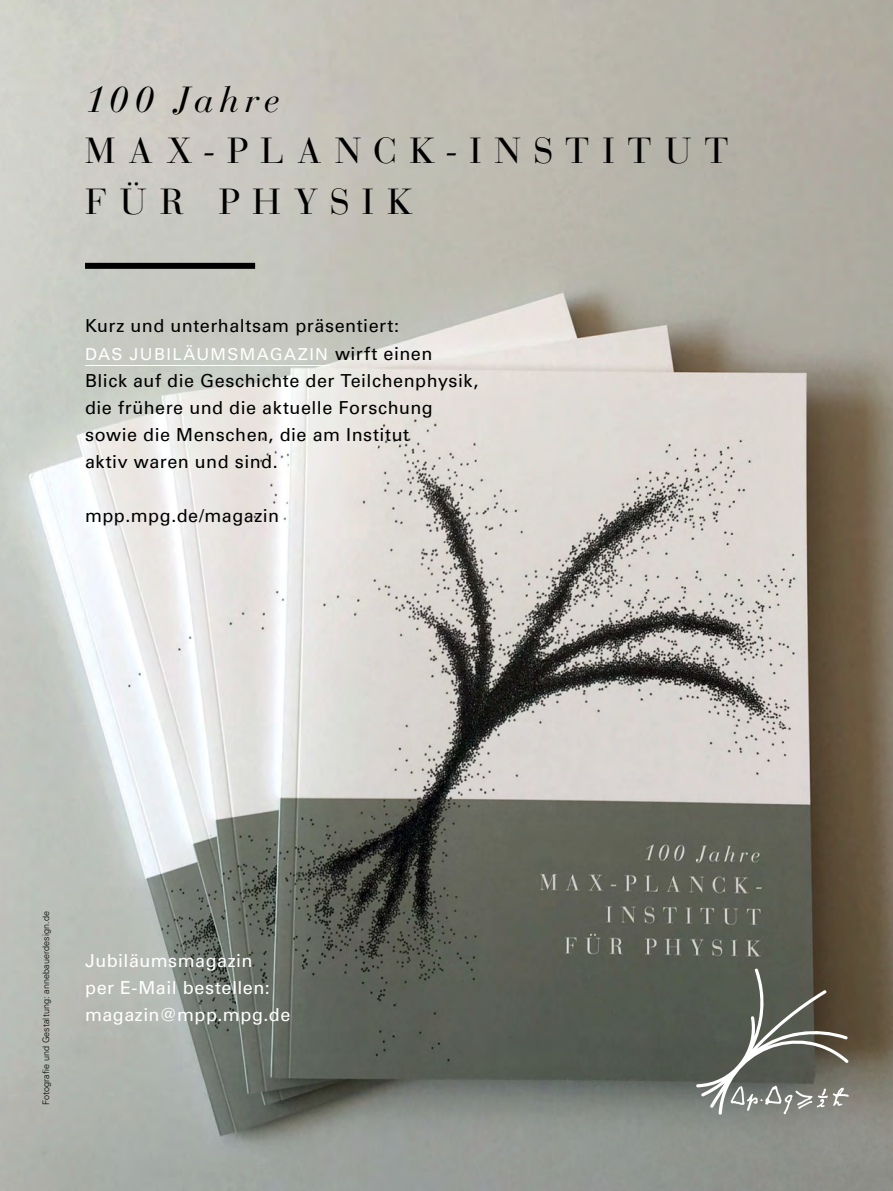
<style>
.page{position:relative;width:893px;height:1191px;background:#fff}
.page>*{position:absolute;margin:0;border:0;box-sizing:border-box;transform-origin:0 0}
.t1{font:36px/51px "Bauer Bodoni LT";letter-spacing:.365em;color:#000}
.t2{font:italic 36px "Bauer Bodoni LT";letter-spacing:.145em;color:#000}
.t3{font:18px/27px "Univers LT Pro 55 Roman";letter-spacing:.03em;color:#000}
.t4{font:18px/27px "Univers LT Pro 55 Roman";letter-spacing:.025em;color:#fff}
.t5{font:16.5px "Univers LT Pro 55 Roman";letter-spacing:.08em;color:#fff}
.t6{font:300 9px "Univers LT Pro 45";letter-spacing:.01em;color:#000}
.s1{font-size:18px;color:#000}
</style>
<div class="page">
<img style="left:0;top:0;width:893px;height:1191px">
<svg style="left:696px;top:967px;width:153px;height:148px;background:#6d6e65"></svg>
<hr style="left:85px;top:365px;width:244px;height:1px;background:#fff">
<div style="left:85px;top:263px;width:170px;height:6px;background:#000"></div>
<h1 class="t2" style="left:85px;top:78px;width:196px">100 Jahre</h1>
<h1 class="t1" style="left:85px;top:125px;width:645px">MAX-PLANCK-INSTITUT<br>FÜR PHYSIK</h1>
<p class="t3" style="left:85px;top:312px;width:315px">Kurz und unterhaltsam präsentiert:</p>
<p class="t5" style="left:85px;top:342px;width:349px">DAS JUBILÄUMSMAGAZIN <span class="s1">wirft einen</span></p>
<p class="t3" style="left:85px;top:366px;width:395px">Blick auf die Geschichte der Teilchenphysik, die frühere und die aktuelle Forschung sowie die Menschen, die am Institut<br>aktiv waren und sind.</p>
<p class="t3" style="left:85px;top:501px;width:195px">mpp.mpg.de/magazin</p>
<p class="t6" style="left:40px;top:1104px;width:195px;rotate:-90deg">Fotografie und Gestaltung: annebauerdesign.de</p>
<p class="t4" style="left:85px;top:946px;width:207px">Jubiläumsmagazin<br>per E-Mail bestellen: magazin@mpp.mpg.de</p>
</div>
